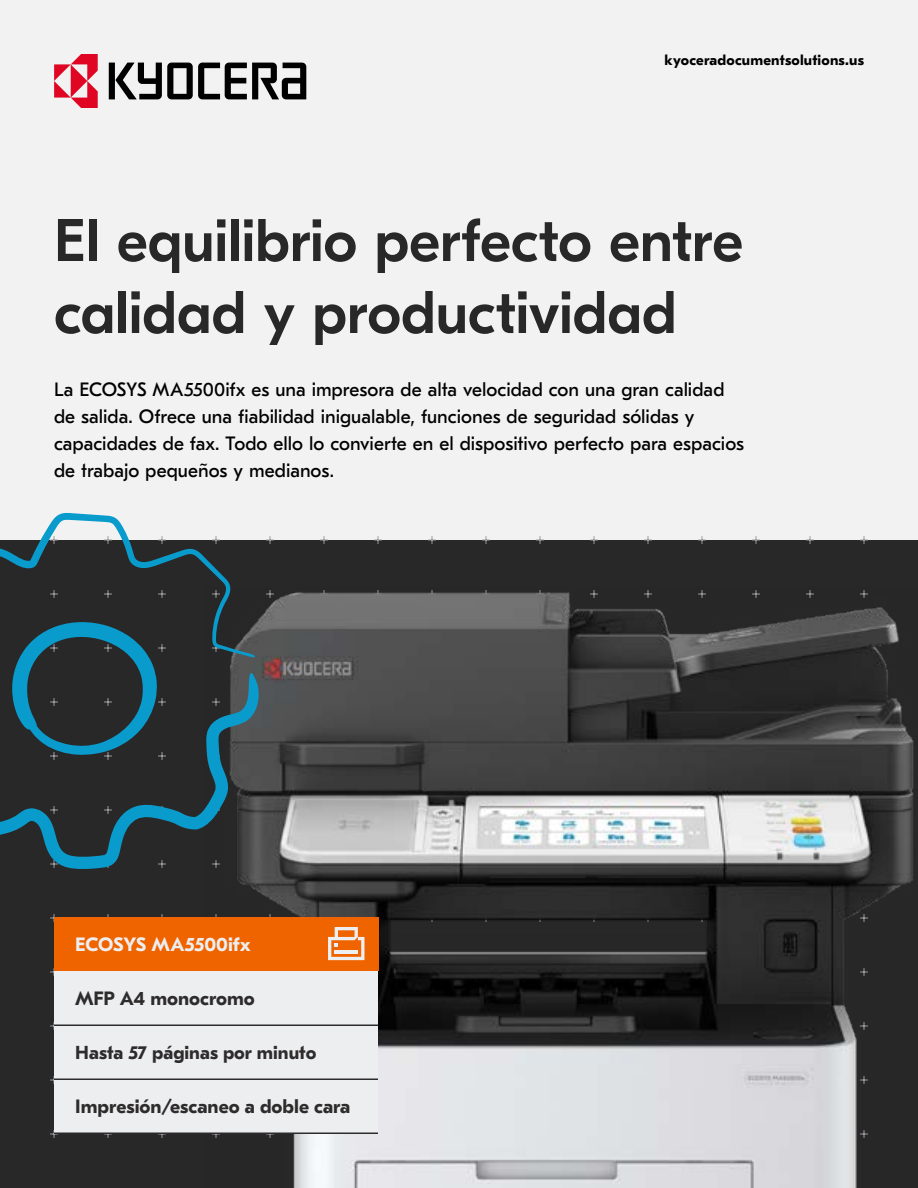
<style>
.page{position:relative;width:918px;height:1188px;background:#f2f2f2}
.page>*{position:absolute;margin:0;border:0;box-sizing:border-box;transform-origin:0 0}
.t1{font:500 60px/72px "GT Eesti Pro Display";letter-spacing:-.005em;color:#282828}
.t2{font:19.35px/27px "GT Eesti Pro Text";color:#000}
.t3{font:700 19.35px "GT Eesti Pro Text";color:#2d2b2b}
.t4{font:700 19.35px "GT Eesti Pro Text";letter-spacing:-.005em;color:#edeef0}
.t5{font:700 18.75px "GT Eesti Pro Text";color:#2d2b2b}
.t6{font:700 14.7px "GT Eesti Pro Text";letter-spacing:.01em;color:#000}
</style>
<div class="page">
<div style="left:0;top:540px;width:918px;height:648px;background:#282828"></div>
<svg style="left:109px;top:63px;width:197px;height:36px"></svg>
<svg style="left:54px;top:54px;width:44px;height:54px"></svg>
<img style="left:212px;top:590px;width:702px;height:598px">
<div style="left:54px;top:917px;width:324px;height:54px;background:#f06400"></div>
<div style="left:54px;top:1025px;width:324px;height:54px;background:#edeef0"></div>
<div style="left:54px;top:1079px;width:324px;height:54px;background:#edeef0"></div>
<div style="left:54px;top:971px;width:324px;height:54px;background:#edeef0"></div>
<hr style="left:54px;top:1024px;width:324px;height:2px;background:#2d2b2b">
<hr style="left:54px;top:1078px;width:324px;height:2px;background:#2d2b2b">
<hr style="left:54px;top:1132px;width:324px;height:2px;background:#2d2b2b">
<svg style="left:328px;top:927px;width:36px;height:33px"></svg>
<svg style="left:0;top:513px;width:259px;height:356px"></svg>
<svg style="left:12px;top:622px;width:145px;height:133px"></svg>
<p class="t6" style="left:665px;top:52px;width:201px">kyoceradocumentsolutions.us</p>
<h1 class="t1" style="left:54px;top:206px;width:691px">El equilibrio perfecto entre calidad y productividad</h1>
<p class="t2" style="left:54px;top:376px;width:692px">La ECOSYS MA5500ifx es una impresora de alta velocidad con una gran calidad de salida. Ofrece una fiabilidad inigualable, funciones de seguridad sólidas y capacidades de fax. Todo ello lo convierte en el dispositivo perfecto para espacios de trabajo pequeños y medianos.</p>
<p class="t4" style="left:75px;top:934px;width:177px">ECOSYS MA5500ifx</p>
<p class="t3" style="left:75px;top:988px;width:181px">MFP A4 monocromo</p>
<p class="t5" style="left:75px;top:1043px;width:243px">Hasta 57 páginas por minuto</p>
<p class="t3" style="left:75px;top:1096px;width:277px">Impresión/escaneo a doble cara</p>
</div>
